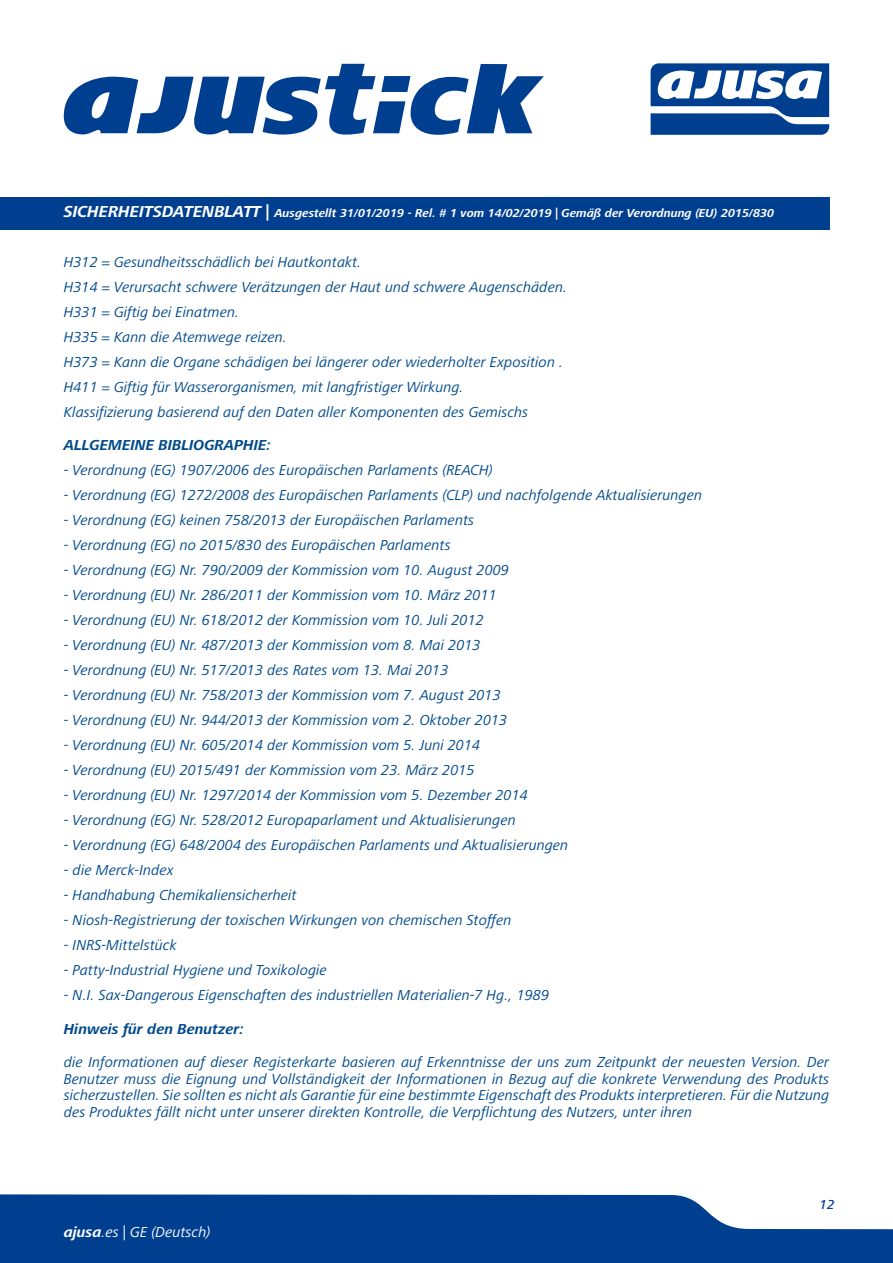
<style>
.page{position:relative;width:893px;height:1263px;background:#fff}
.page>*{position:absolute;margin:0;border:0;box-sizing:border-box;transform-origin:0 0}
.t1{font:italic 15px/25px "Frutiger Next LT";color:#004a8c}
.t2{font:italic 700 15px "Frutiger Next LT";color:#004a8c}
.t3{font:italic 15px "Frutiger Next LT";color:#fff}
.t4{font:italic 500 13.5px "Frutiger Next LT";color:#003f90}
.t5{font:italic 700 12px "Frutiger Next LT";color:#fff}
.s1{font-size:16.5px}
.s2{font-weight:700}
</style>
<div class="page">
<svg style="left:0;top:1194px;width:893px;height:69px;background:#1c549c"></svg>
<svg style="left:64px;top:64px;width:480px;height:71px"></svg>
<div style="left:0;top:197px;width:829px;height:33px;background:#003f90"></div>
<svg style="left:651px;top:63px;width:178px;height:72px"></svg>
<p class="t5" style="left:64px;top:206px;width:712px"><span class="s1">SICHERHEITSDATENBLATT |</span> Ausgestellt 31/01/2019 - Rel. # 1 vom 14/02/2019 | Gemäß der Verordnung (EU) 2015/830</p>
<p class="t1" style="left:64px;top:249px;width:505px">H312 = Gesundheitsschädlich bei Hautkontakt.<br>H314 = Verursacht schwere Verätzungen der Haut und schwere Augenschäden.<br>H331 = Giftig bei Einatmen.<br>H335 = Kann die Atemwege reizen.<br>H373 = Kann die Organe schädigen bei längerer oder wiederholter Exposition .<br>H411 = Giftig für Wasserorganismen, mit langfristiger Wirkung.<br>Klassifizierung basierend auf den Daten aller Komponenten des Gemischs</p>
<p class="t2" style="left:64px;top:437px;width:209px">ALLGEMEINE BIBLIOGRAPHIE:</p>
<p class="t1" style="left:64px;top:458px;width:431px">- Verordnung (EG) 1907/2006 des Europäischen Parlaments (REACH)</p>
<p class="t1" style="left:64px;top:483px;width:640px">- Verordnung (EG) 1272/2008 des Europäischen Parlaments (CLP) und nachfolgende Aktualisierungen</p>
<p class="t1" style="left:64px;top:508px;width:412px">- Verordnung (EG) keinen 758/2013 der Europäischen Parlaments</p>
<p class="t1" style="left:64px;top:533px;width:388px">- Verordnung (EG) no 2015/830 des Europäischen Parlaments</p>
<p class="t1" style="left:64px;top:558px;width:447px">- Verordnung (EG) Nr. 790/2009 der Kommission vom 10. August 2009</p>
<p class="t1" style="left:64px;top:583px;width:435px">- Verordnung (EU) Nr. 286/2011 der Kommission vom 10. März 2011</p>
<p class="t1" style="left:64px;top:608px;width:422px">- Verordnung (EU) Nr. 618/2012 der Kommission vom 10. Juli 2012</p>
<p class="t1" style="left:64px;top:633px;width:418px">- Verordnung (EU) Nr. 487/2013 der Kommission vom 8. Mai 2013</p>
<p class="t1" style="left:64px;top:658px;width:386px">- Verordnung (EU) Nr. 517/2013 des Rates vom 13. Mai 2013</p>
<p class="t1" style="left:64px;top:683px;width:439px">- Verordnung (EU) Nr. 758/2013 der Kommission vom 7. August 2013</p>
<p class="t1" style="left:64px;top:708px;width:445px">- Verordnung (EU) Nr. 944/2013 der Kommission vom 2. Oktober 2013</p>
<p class="t1" style="left:64px;top:733px;width:418px">- Verordnung (EU) Nr. 605/2014 der Kommission vom 5. Juni 2014</p>
<p class="t1" style="left:64px;top:758px;width:412px">- Verordnung (EU) 2015/491 der Kommission vom 23. März 2015</p>
<p class="t1" style="left:64px;top:783px;width:466px">- Verordnung (EU) Nr. 1297/2014 der Kommission vom 5. Dezember 2014</p>
<p class="t1" style="left:64px;top:808px;width:454px">- Verordnung (EG) Nr. 528/2012 Europaparlament und Aktualisierungen</p>
<p class="t1" style="left:64px;top:833px;width:506px">- Verordnung (EG) 648/2004 des Europäischen Parlaments und Aktualisierungen</p>
<p class="t1" style="left:64px;top:858px;width:112px">- die Merck-Index</p>
<p class="t1" style="left:64px;top:883px;width:234px">- Handhabung Chemikaliensicherheit</p>
<p class="t1" style="left:64px;top:908px;width:449px">- Niosh-Registrierung der toxischen Wirkungen von chemischen Stoffen</p>
<p class="t1" style="left:64px;top:933px;width:114px">- INRS-Mittelstück</p>
<p class="t1" style="left:64px;top:958px;width:265px">- Patty-Industrial Hygiene und Toxikologie</p>
<p class="t1" style="left:64px;top:983px;width:487px">- N.I. Sax-Dangerous Eigenschaften des industriellen Materialien-7 Hg., 1989</p>
<p class="t2" style="left:64px;top:1020px;width:182px">Hinweis für den Benutzer:</p>
<p class="t1" style="left:64px;top:1054px;width:767px;line-height:16.5px;text-align:justify">die Informationen auf dieser Registerkarte basieren auf Erkenntnisse der uns zum Zeitpunkt der neuesten Version. Der Benutzer muss die Eignung und Vollständigkeit der Informationen in Bezug auf die konkrete Verwendung des Produkts sicherzustellen. Sie sollten es nicht als Garantie für eine bestimmte Eigenschaft des Produkts interpretieren. Für die Nutzung des Produktes fällt nicht unter unserer direkten Kontrolle, die Verpflichtung des Nutzers, unter ihren</p>
<p class="t3" style="left:64px;top:1223px;width:148px"><span class="s2">ajusa</span>.es | GE (Deutsch)</p>
<p class="t4" style="left:820px;top:1197px;width:17px">12</p>
</div>
